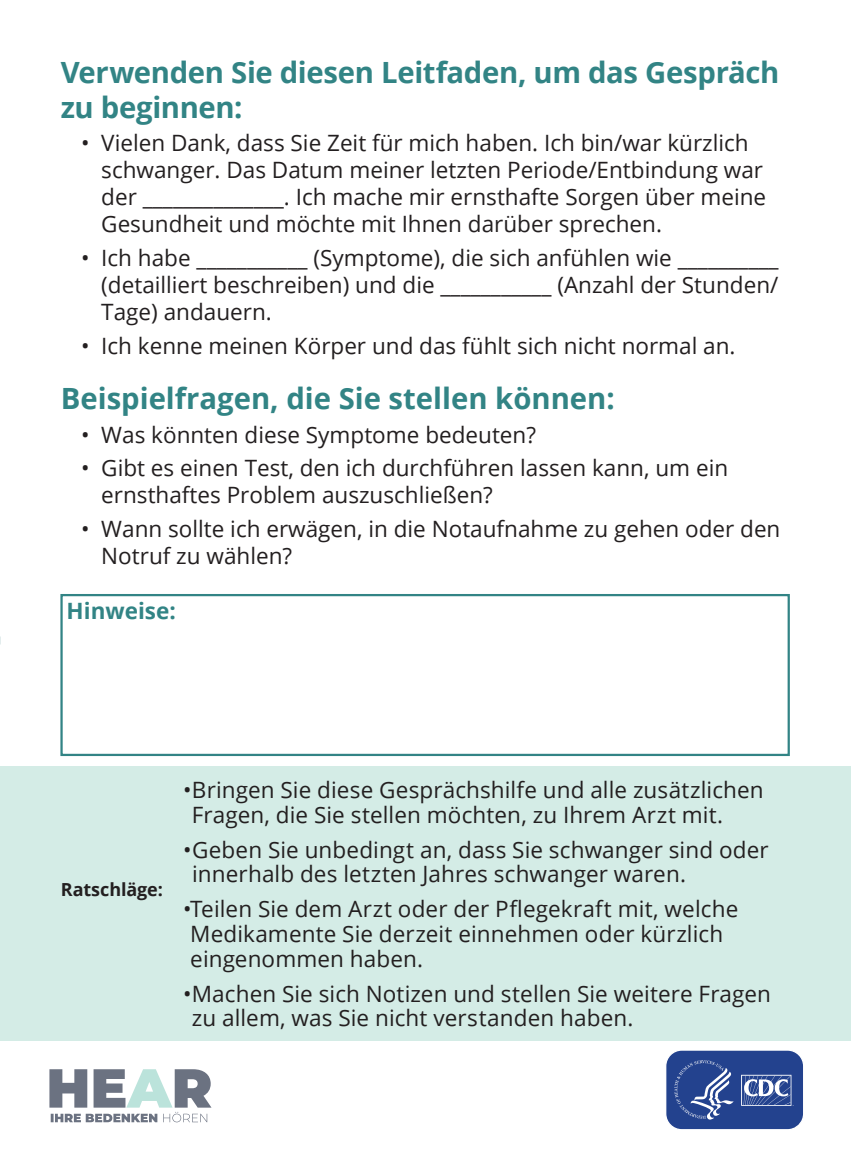
<style>
.page{position:relative;width:851px;height:1175px;background:#fff}
.page>*{position:absolute;margin:0;border:0;box-sizing:border-box;transform-origin:0 0}
.t1{font:700 29.25px/35.1px "Open Sans";letter-spacing:-.01em;color:#328485}
.bullets{font:22.5px/27px "Open Sans";color:#231f20}
.bullets-2{font:700 22.5px "Open Sans";color:#328485}
.t2{font:700 18px "Open Sans";letter-spacing:-.005em;color:#231f20}
</style>
<div class="page">
<div style="left:0;top:766px;width:850px;height:275px;background:#d4ece6"></div>
<svg style="left:666px;top:1050px;width:137px;height:80px;background:#425d9e"></svg>
<div style="left:60px;top:594px;width:729px;height:162px;border:2px solid #328485"></div>
<svg style="left:49px;top:1069px;width:162px;height:53px"></svg>
<p class="t1" style="left:61px;top:54px;width:720px">Verwenden Sie diesen Leitfaden, um das Gespräch zu beginnen:</p>
<p class="bullets" style="left:101px;top:129px;width:666px;text-indent:-20px">• Vielen Dank, dass Sie Zeit für mich haben. Ich bin/war kürzlich schwanger. Das Datum meiner letzten Periode/Entbindung war der ______________. Ich mache mir ernsthafte Sorgen über meine Gesundheit und möchte mit Ihnen darüber sprechen.</p>
<p class="bullets" style="left:101px;top:244px;width:678px;text-align:justify;text-indent:-20px">• Ich habe ___________ (Symptome), die sich anfühlen wie __________ (detailliert beschreiben) und die ___________ (Anzahl der Stunden/ Tage) andauern.</p>
<p class="bullets" style="left:81px;top:332px;width:656px">• Ich kenne meinen Körper und das fühlt sich nicht normal an.</p>
<p class="t1" style="left:61px;top:380px;width:555px">Beispielfragen, die Sie stellen können:</p>
<p class="bullets" style="left:81px;top:420px;width:456px">• Was könnten diese Symptome bedeuten?</p>
<p class="bullets" style="left:101px;top:454px;width:628px;text-indent:-20px">• Gibt es einen Test, den ich durchführen lassen kann, um ein ernsthaftes Problem auszuschließen?</p>
<p class="bullets" style="left:101px;top:515px;width:680px;text-indent:-20px">• Wann sollte ich erwägen, in die Notaufnahme zu gehen oder den<br>Notruf zu wählen?</p>
<p class="bullets-2" style="left:67px;top:594px;width:111px">Hinweise:</p>
<p class="t2" style="left:61px;top:877px;width:104px">Ratschläge:</p>
<p class="bullets" style="left:192px;top:777px;width:573px;line-height:24.8px;text-indent:-9px">•Bringen Sie diese Gesprächshilfe und alle zusätzlichen<br>Fragen, die Sie stellen möchten, zu Ihrem Arzt mit.</p>
<p class="bullets" style="left:192px;top:836px;width:578px;line-height:24.8px;text-indent:-9px">•Geben Sie unbedingt an, dass Sie schwanger sind oder innerhalb des letzten Jahres schwanger waren.</p>
<p class="bullets" style="left:190px;top:896px;width:549px;line-height:24.8px;text-indent:-7px">•Teilen Sie dem Arzt oder der Pflegekraft mit, welche<br>Medikamente Sie derzeit einnehmen oder kürzlich eingenommen haben.</p>
<p class="bullets" style="left:192px;top:980px;width:580px;line-height:24.8px;text-indent:-9px">•Machen Sie sich Notizen und stellen Sie weitere Fragen zu allem, was Sie nicht verstanden haben.</p>
</div>
